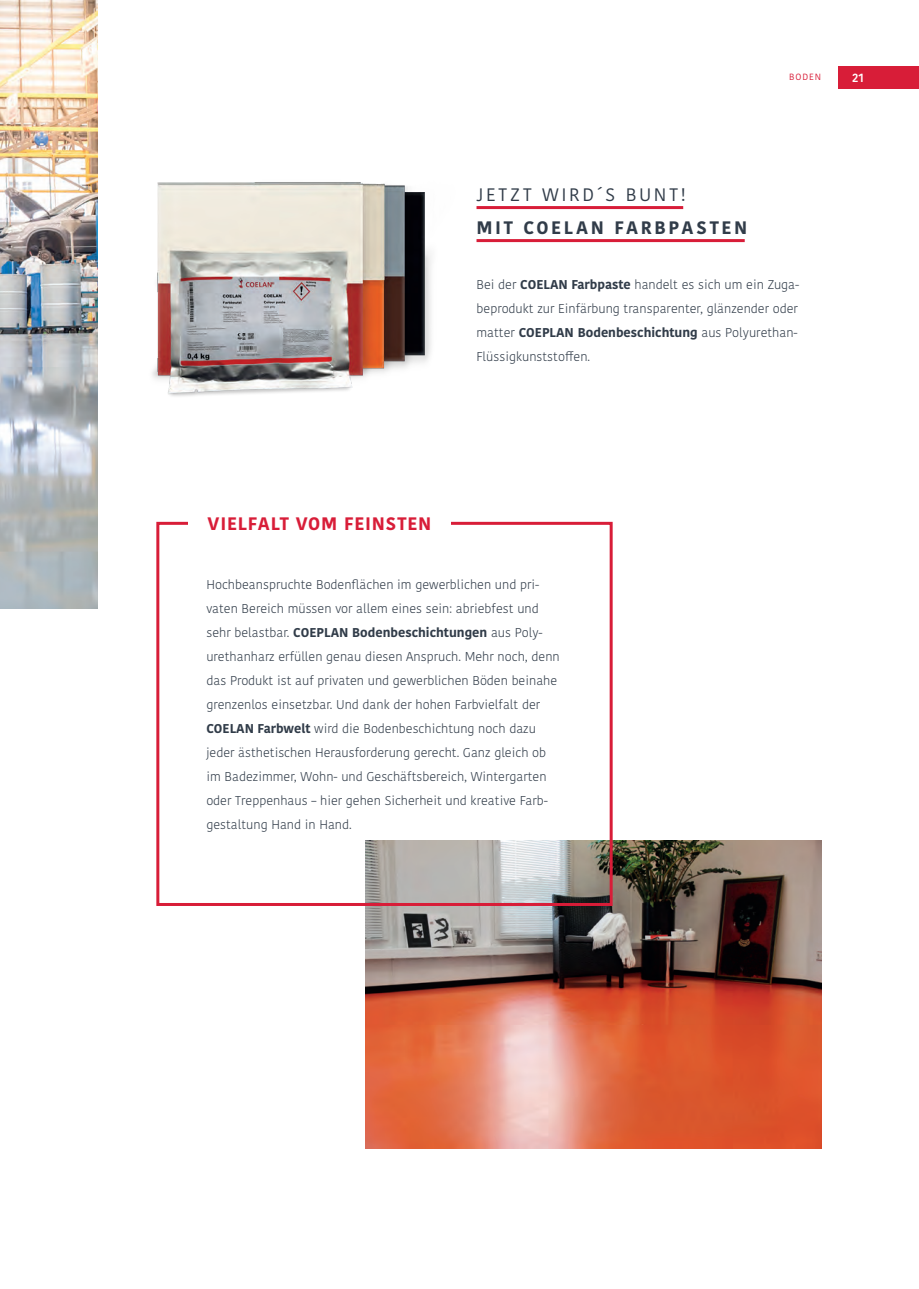
<style>
.page{position:relative;width:919px;height:1289px;background:#fff}
.page>*{position:absolute;margin:0;border:0;box-sizing:border-box;transform-origin:0 0}
.Einf__Abs{font:700 18px "Kohinoor Devanagari";letter-spacing:.04em;color:#d81d38}
.t1{font:700 18px "Kohinoor Devanagari";letter-spacing:.145em;color:#313c49}
.t2{font:18px "Kohinoor Devanagari";letter-spacing:.15em;color:#313c49}
.t3{font:300 12.75px/24px "Kohinoor Devanagari";color:#313c49}
.t4{font:600 12px "Kohinoor Devanagari";color:#fff}
.Einf__Abs-2{font:9px "Kohinoor Devanagari";letter-spacing:.1em;color:#d81d38}
.s1{font-weight:700}
</style>
<div class="page">
<div style="left:838px;top:67px;width:80px;height:22px;background:#d81d38"></div>
<img style="left:0;top:0;width:98px;height:608px">
<img style="left:366px;top:840px;width:455px;height:308px">
<div style="left:156px;top:522px;width:456px;height:384px;border:3px solid #d81d38"></div>
<div style="left:188px;top:510px;width:263px;height:26px;background:#fff"></div>
<img style="left:152px;top:182px;width:279px;height:214px">
<hr style="left:476px;top:206px;width:207px;height:3px;background:#d81d38">
<hr style="left:476px;top:239px;width:268px;height:3px;background:#d81d38">
<p class="Einf__Abs-2" style="left:789px;top:72px;width:33px">BODEN</p>
<p class="t4" style="left:852px;top:71px;width:13px">21</p>
<p class="t2" style="left:476px;top:184px;width:211px">JETZT WIRD´S BUNT!</p>
<p class="t1" style="left:476px;top:211px;width:272px">MIT COELAN FARBPASTEN</p>
<p class="t3" style="left:476px;top:272px;width:324px">Bei der <span class="s1">COELAN Farbpaste</span> handelt es sich um ein Zuga&shy;beprodukt zur Einfärbung transparenter, glänzender oder matter <span class="s1">COEPLAN Bodenbeschichtung</span> aus Polyurethan-Flüssigkunststoffen.</p>
<p class="Einf__Abs" style="left:207px;top:507px;width:225px">VIELFALT VOM FEINSTEN</p>
<p class="t3" style="left:206px;top:572px;width:355px">Hochbeanspruchte Bodenflächen im gewerblichen und pri&shy;vaten Bereich müssen vor allem eines sein: abriebfest und sehr belastbar. <span class="s1">COEPLAN Bodenbeschichtungen</span> aus Poly&shy;urethanharz erfüllen genau diesen Anspruch. Mehr noch, denn das Produkt ist auf privaten und gewerblichen Böden beinahe grenzenlos einsetzbar. Und dank der hohen Farbvielfalt der <span class="s1">COELAN Farbwelt</span> wird die Bodenbeschichtung noch dazu jeder ästhetischen Herausforderung gerecht. Ganz gleich ob im Badezimmer, Wohn- und Geschäftsbereich, Wintergarten oder Treppenhaus – hier gehen Sicherheit und kreative Farb&shy;gestaltung Hand in Hand.</p>
</div>
